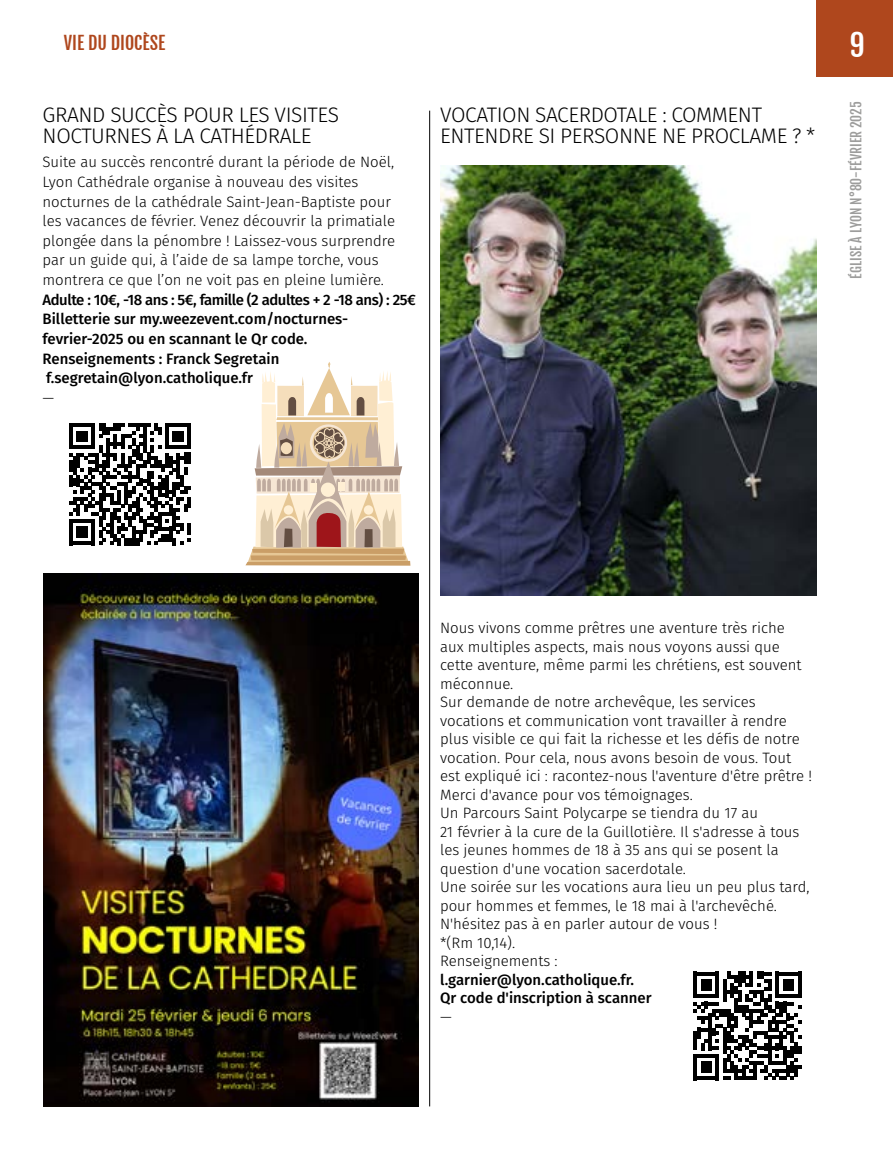
<style>
.page{position:relative;width:893px;height:1149px;background:#fff}
.page>*{position:absolute;margin:0;border:0;box-sizing:border-box;transform-origin:0 0}
.t1{font:30px "Fjalla One";color:#fff}
.t2{font:300 21px/21px "Fira Sans";letter-spacing:-.02em;color:#000}
.t3{font:18px "Fjalla One";color:#af471d}
.t4{font:300 15px/18.5px "Fira Sans";color:#000}
.t5{font:500 15px/19.6px "Fira Sans";color:#000}
.t6{font:13.5px "Fjalla One";color:#9d9d9c}
</style>
<div class="page">
<div style="left:816px;top:0;width:77px;height:77px;background:#af471d"></div>
<img style="left:44px;top:573px;width:375px;height:533px">
<hr style="left:429px;top:111px;width:1px;height:995px;background:#000">
<svg style="left:693px;top:971px;width:108px;height:108px"></svg>
<svg style="left:245px;top:362px;width:165px;height:203px"></svg>
<svg style="left:69px;top:423px;width:122px;height:122px"></svg>
<img style="left:440px;top:166px;width:376px;height:429px">
<p class="t3" style="left:64px;top:32px;width:103px">VIE DU DIOCÈSE</p>
<h1 class="t1" style="left:850px;top:27px;width:17px">9</h1>
<h2 class="t2" style="left:43px;top:104px;width:298px">GRAND SUCCÈS POUR LES VISITES<br>NOCTURNES À LA CATHÉDRALE</h2>
<p class="t4" style="left:43px;top:152px;width:354px;line-height:19.6px">Suite au succès rencontré durant la période de Noël, Lyon Cathédrale organise à nouveau des visites nocturnes de la cathédrale Saint-Jean-Baptiste pour les vacances de février. Venez découvrir la primatiale plongée dans la pénombre ! Laissez-vous surprendre par un guide qui, à l’aide de sa lampe torche, vous montrera ce que l’on ne voit pas en pleine lumière.</p>
<p class="t5" style="left:43px;top:289px;width:375px">Adulte : 10€, -18 ans : 5€, famille (2 adultes + 2 -18 ans) : 25€ Billetterie sur my.weezevent.com/nocturnes&shy;fevrier-2025 ou en scannant le Qr code.<br>Renseignements : Franck Segretain f.segretain@lyon.catholique.fr</p>
<p class="t4" style="left:43px;top:388px;width:13px">—</p>
<h2 class="t2" style="left:440px;top:104px;width:377px">VOCATION SACERDOTALE : COMMENT<br>ENTENDRE SI PERSONNE NE PROCLAME ? *</h2>
<p class="t6" style="left:848px;top:278px;width:179px;rotate:-90deg">ÉGLISE À LYON N°80-FÉVRIER 2025</p>
<p class="t4" style="left:440px;top:618px;width:373px">Nous vivons comme prêtres une aventure très riche aux multiples aspects, mais nous voyons aussi que cette aventure, même parmi les chrétiens, est souvent méconnue.<br>Sur demande de notre archevêque, les services vocations et communication vont travailler à rendre plus visible ce qui fait la richesse et les défis de notre vocation. Pour cela, nous avons besoin de vous. Tout est expliqué ici : racontez-nous l'aventure d'être prêtre !<br>Merci d'avance pour vos témoignages.<br>Un Parcours Saint Polycarpe se tiendra du 17 au<br>21 février à la cure de la Guillotière. Il s'adresse à tous les jeunes hommes de 18 à 35 ans qui se posent la question d'une vocation sacerdotale.<br>Une soirée sur les vocations aura lieu un peu plus tard, pour hommes et femmes, le 18 mai à l'archevêché.<br>N'hésitez pas à en parler autour de vous !<br>*(Rm 10,14).<br>Renseignements :</p>
<p class="t5" style="left:440px;top:969px;width:213px;line-height:18.5px">l.garnier@lyon.catholique.fr.<br>Qr code d'inscription à scanner</p>
<p class="t4" style="left:440px;top:1007px;width:13px">—</p>
</div>
